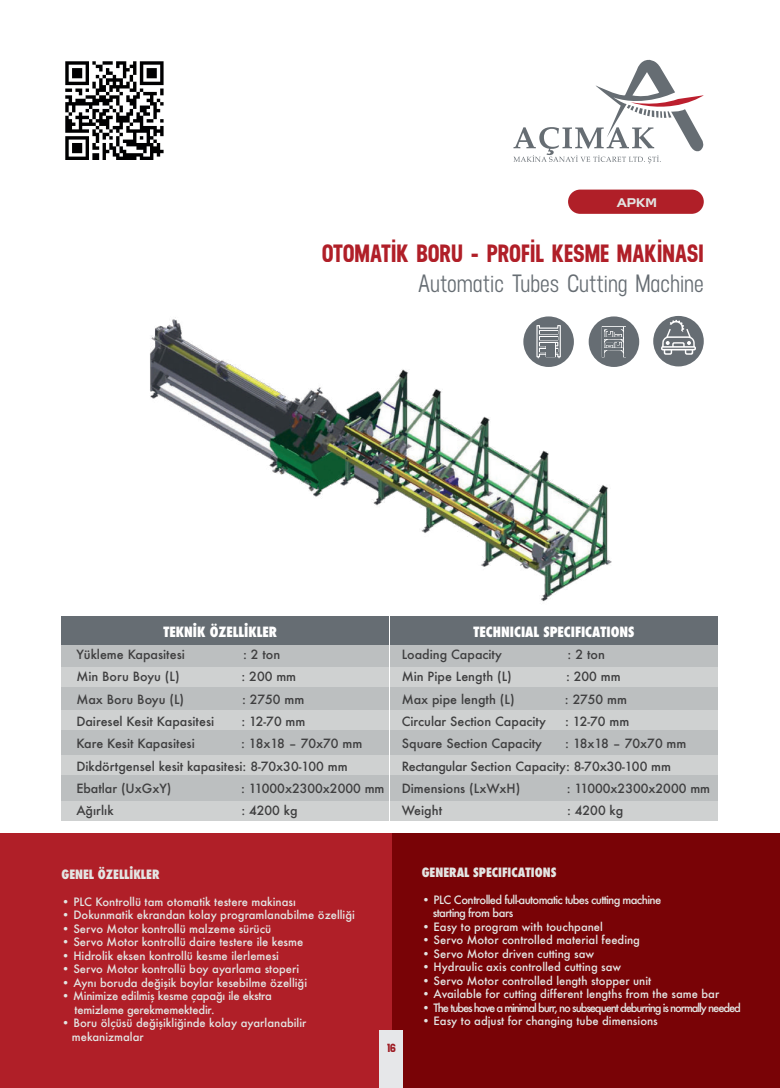
<style>
.page{position:relative;width:780px;height:1088px;background:#fff}
.page>*{position:absolute;margin:0;border:0;box-sizing:border-box;transform-origin:0 0}
.t1{font:700 25px "Neusa";letter-spacing:-.005em;color:#b01f28}
.t2{font:500 25px "Neusa";color:#666d73}
.t3{font:800 condensed 13.75px "Futura";color:#fff}
.t4{font:800 condensed 12.5px "Futura";color:#e3e5e3}
.t5{font:700 12.5px "Neusharp";color:#e3e5e3}
.t6{font:700 12.5px "Neusa";color:#b01f28}
.t7{font:500 12.38px/22.4px "Futura";color:#3e3e3f}
.t8{font:500 11.25px/13.5px "Futura";color:#e3e5e3}
.t9{font:500 11.25px/13.5px "Futura";letter-spacing:-.06em;color:#e3e5e3}
.t10{font:500 11.25px "Futura";letter-spacing:-.1em;color:#e3e5e3}
.t11{font:500 11.25px/13.5px "Futura";letter-spacing:-.02em;color:#e3e5e3}
</style>
<div class="page">
<div style="left:0;top:833px;width:780px;height:254px;background:#b01f28"></div>
<div style="left:392px;top:833px;width:388px;height:254px;background:#790306"></div>
<svg style="left:653px;top:316px;width:50px;height:50px"></svg>
<img style="left:65px;top:61px;width:98px;height:98px">
<div style="left:568px;top:190px;width:135px;height:24px;background:#b01f28;border-radius:12px"></div>
<svg style="left:513px;top:59px;width:191px;height:104px"></svg>
<img style="left:150px;top:316px;width:490px;height:286px">
<div style="left:390px;top:645px;width:327px;height:176px;background:#bcbfc0"></div>
<div style="left:61px;top:645px;width:327px;height:176px;background:#bcbfc0"></div>
<div style="left:61px;top:667px;width:327px;height:19px;background:#cfd1d1"></div>
<div style="left:61px;top:710px;width:327px;height:20px;background:#cfd1d1"></div>
<div style="left:61px;top:755px;width:327px;height:20px;background:#cfd1d1"></div>
<div style="left:61px;top:801px;width:327px;height:20px;background:#cfd1d1"></div>
<div style="left:390px;top:801px;width:327px;height:20px;background:#cfd1d1"></div>
<div style="left:61px;top:616px;width:327px;height:29px;background:#666d73"></div>
<div style="left:390px;top:667px;width:327px;height:19px;background:#cfd1d1"></div>
<div style="left:390px;top:710px;width:327px;height:20px;background:#cfd1d1"></div>
<div style="left:390px;top:755px;width:327px;height:20px;background:#cfd1d1"></div>
<div style="left:390px;top:616px;width:327px;height:29px;background:#666d73"></div>
<div style="left:379px;top:1030px;width:24px;height:57px;background:#e6e7e9"></div>
<p class="t5" style="left:616px;top:195px;width:42px">APKM</p>
<h1 class="t1" style="left:321px;top:235px;width:384px">OTOMATİK BORU - PROFİL KESME MAKİNASI</h1>
<h1 class="t2" style="left:417px;top:268px;width:288px">Automatic Tubes Cutting Machine</h1>
<p class="t3" style="left:163px;top:622px;width:115px">TEKNİK ÖZELLİKLER</p>
<p class="t3" style="left:473px;top:622px;width:162px">TECHNICIAL SPECIFICATIONS</p>
<p class="t7" style="left:401px;top:643px;width:102px">Loading Capacity</p>
<p class="t7" style="left:567px;top:643px;width:39px">: 2 ton</p>
<p class="t7" style="left:401px;top:665px;width:112px">Min Pipe Length (L)</p>
<p class="t7" style="left:566px;top:665px;width:56px">: 200 mm</p>
<p class="t7" style="left:401px;top:688px;width:114px">Max pipe length (L)</p>
<p class="t7" style="left:565px;top:688px;width:64px">: 2750 mm</p>
<p class="t7" style="left:401px;top:710px;width:146px">Circular Section Capacity</p>
<p class="t7" style="left:565px;top:710px;width:66px">: 12-70 mm</p>
<p class="t7" style="left:401px;top:732px;width:142px">Square Section Capacity</p>
<p class="t7" style="left:76px;top:643px;width:110px">Yükleme Kapasitesi</p>
<p class="t7" style="left:243px;top:643px;width:39px">: 2 ton</p>
<p class="t7" style="left:76px;top:665px;width:105px">Min Boru Boyu (L)</p>
<p class="t7" style="left:241px;top:665px;width:56px">: 200 mm</p>
<p class="t7" style="left:76px;top:688px;width:109px">Max Boru Boyu (L)</p>
<p class="t7" style="left:242px;top:688px;width:64px">: 2750 mm</p>
<p class="t7" style="left:76px;top:710px;width:139px">Dairesel Kesit Kapasitesi</p>
<p class="t7" style="left:241px;top:710px;width:66px">: 12-70 mm</p>
<p class="t7" style="left:76px;top:732px;width:120px">Kare Kesit Kapasitesi</p>
<p class="t7" style="left:76px;top:732px;width:287px;text-indent:165px">: 18x18 – 70x70 mm<br>Dikdörtgensel kesit kapasitesi: 8-70x30-100 mm<br>Ebatlar (UxGxY)</p>
<p class="t7" style="left:401px;top:732px;width:286px;text-indent:164px">: 18x18 – 70x70 mm<br>Rectangular Section Capacity: 8-70x30-100 mm<br>Dimensions (LxWxH)</p>
<p class="t7" style="left:241px;top:777px;width:145px">: 11000x2300x2000 mm</p>
<p class="t7" style="left:566px;top:777px;width:145px">: 11000x2300x2000 mm</p>
<p class="t7" style="left:76px;top:799px;width:39px">Ağırlık</p>
<p class="t7" style="left:241px;top:799px;width:58px">: 4200 kg</p>
<p class="t4" style="left:61px;top:865px;width:100px">GENEL ÖZELLİKLER</p>
<p class="t8" style="left:61px;top:895px;width:236px">• PLC Kontrollü tam otomatik testere makinası</p>
<p class="t8" style="left:61px;top:908px;width:295px">• Dokunmatik ekrandan kolay programlanabilme özelliği</p>
<p class="t8" style="left:61px;top:922px;width:211px">• Servo Motor kontrollü malzeme sürücü</p>
<p class="t8" style="left:61px;top:935px;width:243px">• Servo Motor kontrollü daire testere ile kesme</p>
<p class="t8" style="left:61px;top:949px;width:219px">• Hidrolik eksen kontrollü kesme ilerlemesi</p>
<p class="t8" style="left:61px;top:962px;width:239px">• Servo Motor kontrollü boy ayarlama stoperi</p>
<p class="t8" style="left:61px;top:976px;width:247px">• Aynı boruda değişik boylar kesebilme özelliği</p>
<p class="t11" style="left:74px;top:989px;width:199px;text-indent:-13px">• Minimize edilmiş kesme çapağı ile ekstra temizleme gerekmemektedir.</p>
<p class="t8" style="left:72px;top:1016px;width:236px;text-indent:-10px">• Boru ölçüsü değişikliğinde kolay ayarlanabilir mekanizmalar</p>
<p class="t7" style="left:401px;top:799px;width:42px">Weight</p>
<p class="t7" style="left:567px;top:799px;width:58px">: 4200 kg</p>
<p class="t6" style="left:387px;top:1038px;width:10px">16</p>
<p class="t4" style="left:421px;top:864px;width:136px">GENERAL SPECIFICATIONS</p>
<p class="t9" style="left:433px;top:893px;width:230px;text-indent:-11px">• PLC Controlled full-automatic tubes cutting machine starting from bars</p>
<p class="t8" style="left:421px;top:920px;width:183px">• Easy to program with touchpanel</p>
<p class="t8" style="left:421px;top:933px;width:220px">• Servo Motor controlled material feeding</p>
<p class="t8" style="left:421px;top:947px;width:174px">• Servo Motor driven cutting saw</p>
<p class="t8" style="left:421px;top:960px;width:201px">• Hydraulic axis controlled cutting saw</p>
<p class="t8" style="left:421px;top:974px;width:231px">• Servo Motor controlled length stopper unit</p>
<p class="t8" style="left:421px;top:987px;width:299px">• Available for cutting different lengths from the same bar</p>
<p class="t10" style="left:421px;top:1000px;width:321px">• The tubes have a minimal burr, no subsequent deburring is normally needed</p>
<p class="t8" style="left:421px;top:1014px;width:238px">• Easy to adjust for changing tube dimensions</p>
</div>
